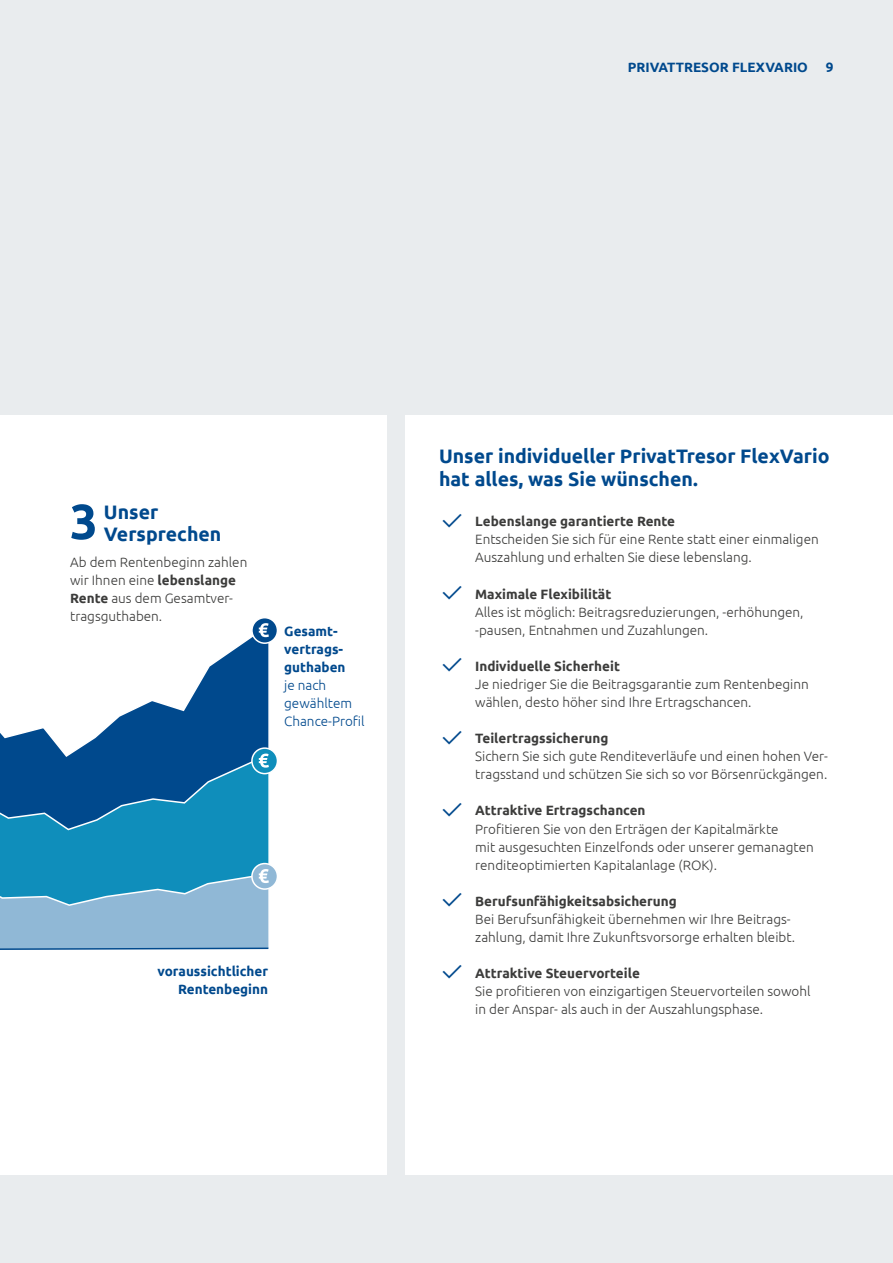
<style>
.page{position:relative;width:893px;height:1263px;background:#e9ecee}
.page>*{position:absolute;margin:0;border:0;box-sizing:border-box;transform-origin:0 0}
.t1{font:700 19.5px/22.5px "Ubuntu";color:#00498d}
.t2{font:300 13.5px/18.1px "Ubuntu";color:#3c3c3b}
.t3{font:700 13.5px/18.1px "Ubuntu";color:#00498d;text-align:right}
.t4{font:300 13.5px/18.1px "Ubuntu";color:#00498d}
.s1{font-weight:700}
.s2{font-family:"vkb iconfont";font-weight:400;font-size:27px;color:#00498d}
</style>
<div class="page">
<div style="left:0;top:416px;width:387px;height:759px;background:#fff"></div>
<div style="left:405px;top:416px;width:488px;height:759px;background:#fff"></div>
<svg style="left:0;top:637px;width:269px;height:115px"></svg>
<svg style="left:0;top:752px;width:269px;height:117px;background:#0c73a9"></svg>
<div style="left:252px;top:618px;width:25px;height:25px;background:#00498d;border-radius:50%"></div>
<div style="left:251px;top:617px;width:27px;height:27px;border:2px solid #fff;border-radius:50%"></div>
<svg style="left:259px;top:623px;width:10px;height:14px"></svg>
<div style="left:252px;top:748px;width:25px;height:26px;background:#0f8ebb;border-radius:50%"></div>
<div style="left:251px;top:747px;width:27px;height:27px;border:2px solid #fff;border-radius:50%"></div>
<svg style="left:259px;top:754px;width:10px;height:14px"></svg>
<div style="left:252px;top:863px;width:25px;height:26px;background:#90b8d6;border-radius:50%"></div>
<div style="left:251px;top:863px;width:27px;height:27px;border:2px solid #fff;border-radius:50%"></div>
<svg style="left:0;top:869px;width:271px;height:81px;background:#6fadce"></svg>
<svg style="left:71px;top:504px;width:24px;height:36px"></svg>
<p class="t3" style="left:628px;top:58px;width:182px">PRIVATTRESOR FLEXVARIO</p>
<p class="t3" style="left:826px;top:58px;width:9px">9</p>
<h1 class="t1" style="left:104px;top:500px;width:119px">Unser<br>Versprechen</h1>
<p class="t2" style="left:70px;top:553px;width:179px">Ab dem Rentenbeginn zahlen wir Ihnen eine <span class="s1">lebenslange<br>Rente</span> aus dem Gesamtver&shy;tragsguthaben.</p>
<p class="t3" style="left:284px;top:622px;width:63px;text-align:left">Gesamt&shy;vertrags&shy;guthaben</p>
<p class="t4" style="left:284px;top:676px;width:82px">je nach gewähltem<br>Chance-Profil</p>
<p class="t3" style="left:158px;top:962px;width:112px">voraussichtlicher<br>Rentenbeginn</p>
<h1 class="t1" style="left:439px;top:445px;width:392px">Unser individueller PrivatTresor FlexVario hat alles, was Sie wünschen.</h1>
<p class="t2" style="left:475px;top:512px;width:345px;text-indent:-36px"><span class="s2">p</span> <span class="s1">Lebenslange garantierte Rente<br></span>Entscheiden Sie sich für eine Rente statt einer einmaligen<br>Auszahlung und erhalten Sie diese lebenslang.</p>
<p class="t2" style="left:475px;top:584px;width:330px;text-indent:-36px"><span class="s2">p</span> <span class="s1">Maximale Flexibilität<br></span>Alles ist möglich: Beitragsreduzierungen, -erhöhungen, -pausen, Entnahmen und Zuzahlungen.</p>
<p class="t2" style="left:475px;top:657px;width:335px;text-indent:-36px"><span class="s2">p</span> <span class="s1">Individuelle Sicherheit<br></span>Je niedriger Sie die Beitragsgarantie zum Rentenbeginn wählen, desto höher sind Ihre Ertragschancen.</p>
<p class="t2" style="left:475px;top:729px;width:354px;text-indent:-36px"><span class="s2">p</span> <span class="s1">Teilertragssicherung<br></span>Sichern Sie sich gute Renditeverläufe und einen hohen Ver&shy;tragsstand und schützen Sie sich so vor Börsenrückgängen.</p>
<p class="t2" style="left:475px;top:801px;width:340px;text-indent:-36px"><span class="s2">p</span> <span class="s1">Attraktive Ertragschancen<br></span>Profitieren Sie von den Erträgen der Kapitalmärkte<br>mit ausgesuchten Einzelfonds oder unserer gemanagten renditeoptimierten Kapitalanlage (ROK).</p>
<p class="t2" style="left:475px;top:891px;width:321px;text-indent:-36px"><span class="s2">p</span> <span class="s1">Berufsunfähigkeitsabsicherung<br></span>Bei Berufsunfähigkeit übernehmen wir Ihre Beitrags&shy;zahlung, damit Ihre Zukunftsvorsorge erhalten bleibt.</p>
<p class="t2" style="left:475px;top:964px;width:337px;text-indent:-36px"><span class="s2">p</span> <span class="s1">Attraktive Steuervorteile<br></span>Sie profitieren von einzigartigen Steuervorteilen sowohl in der Anspar- als auch in der Auszahlungsphase.</p>
</div>
